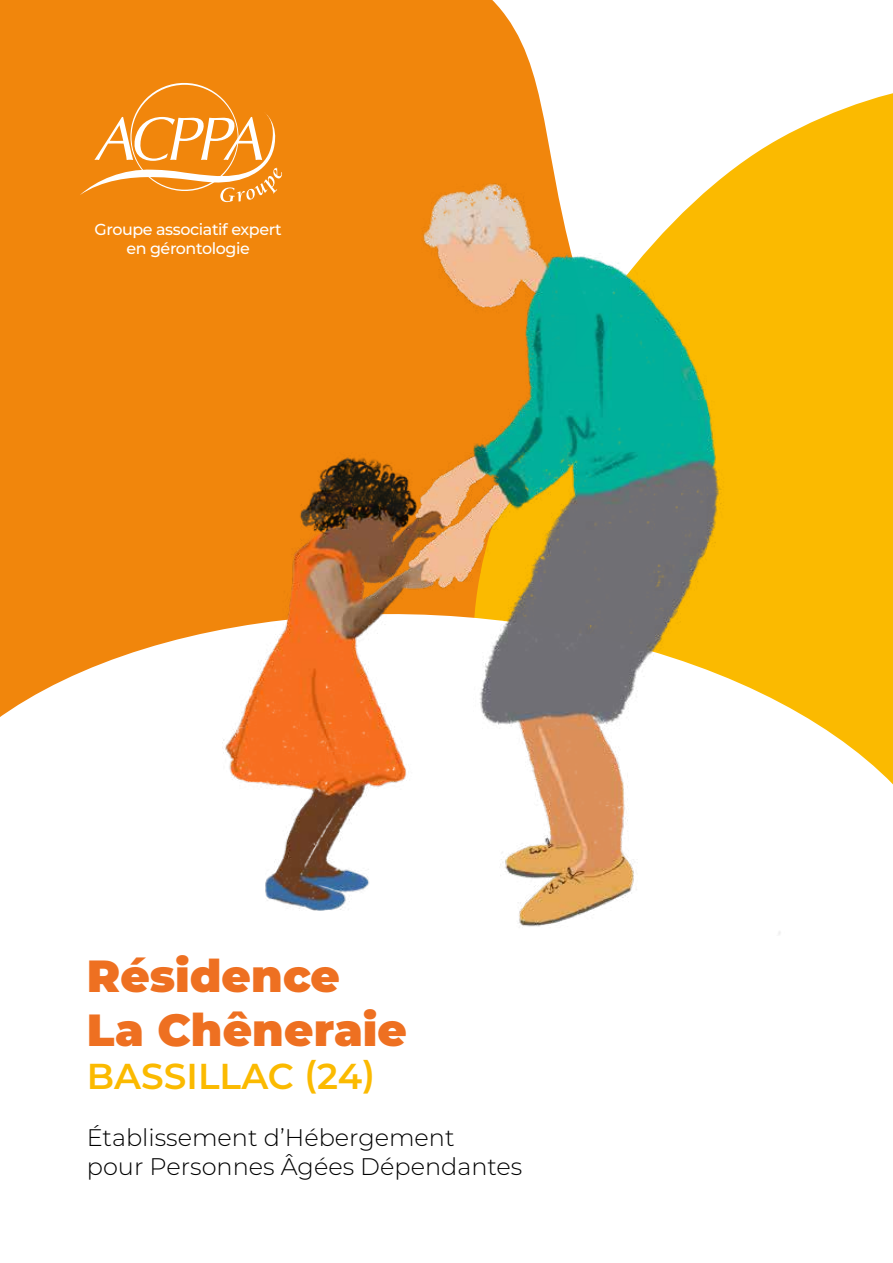
<style>
.page{position:relative;width:893px;height:1263px;background:#fff}
.page>*{position:absolute;margin:0;border:0;box-sizing:border-box;transform-origin:0 0}
.t1{font:900 45px/54px "Montserrat";color:#ee7021}
.t2{font:600 36px "Montserrat";color:#fbba00}
.t3{font:300 24px/28.8px "Montserrat";color:#000}
.t4{font:500 15.9px/19px "Montserrat";letter-spacing:-.025em;color:#fff;text-align:center}
</style>
<div class="page">
<div style="left:0;top:0;width:532px;height:589px;background:#f1860c"></div>
<svg style="left:458px;top:68px;width:435px;height:521px;fill:#fbba00"></svg>
<svg style="left:0;top:589px;width:893px;height:196px"></svg>
<img style="left:147px;top:125px;width:688px;height:810px">
<svg style="left:80px;top:83px;width:202px;height:119px;background:#f39831"></svg>
<p class="t4" style="left:95px;top:219px;width:189px">Groupe associatif expert en gérontologie</p>
<h1 class="t1" style="left:87px;top:946px;width:321px">Résidence<br>La Chêneraie</h1>
<h2 class="t2" style="left:87px;top:1051px;width:290px">BASSILLAC (24)</h2>
<p class="t3" style="left:87px;top:1122px;width:437px">Établissement d’Hébergement<br>pour Personnes Âgées Dépendantes</p>
</div>
